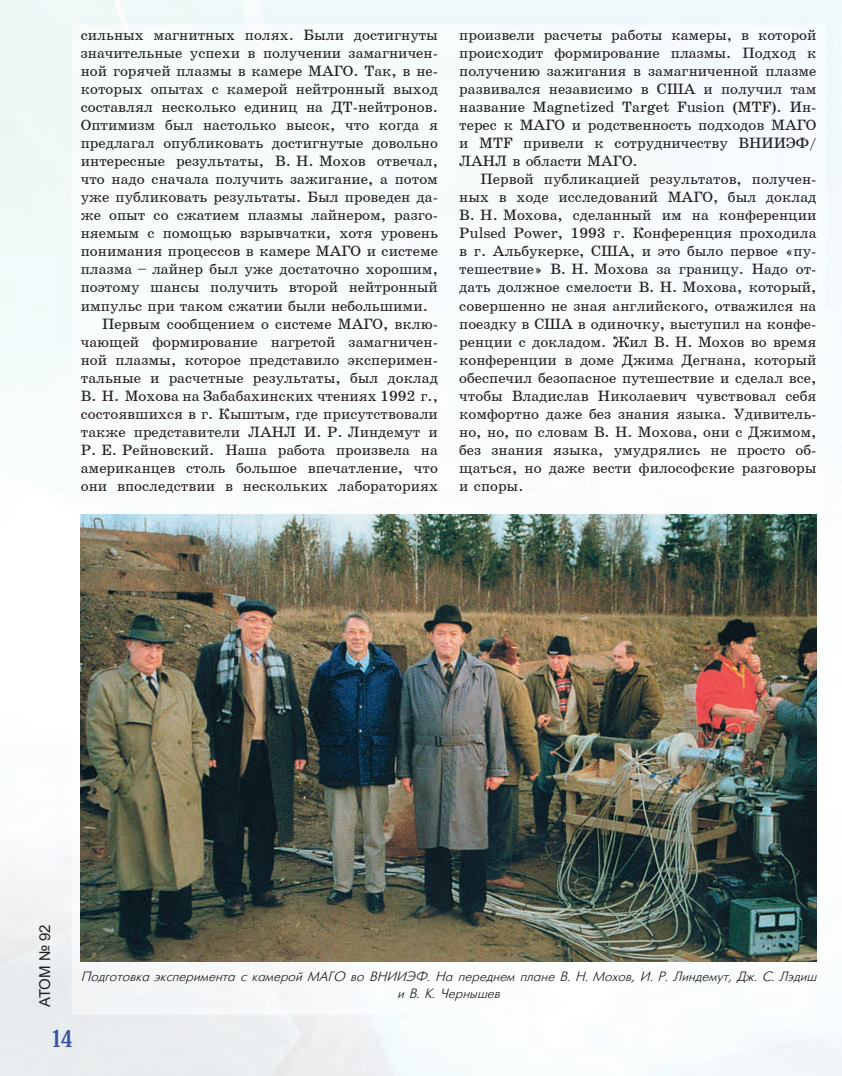
<style>
.page{position:relative;width:842px;height:1076px;background:#fff}
.page>*{position:absolute;margin:0;border:0;box-sizing:border-box;transform-origin:0 0}
.t1{font:24px "Bruskovaya Plain";color:#3a53a3}
.Основной_текст{font:15px/18px "School";color:#231f20;text-align:justify}
.t2{font:15px "Arial";letter-spacing:-.025em;color:#231f20}
.Podpis_pod_foto{font:italic 13.5px/16.2px "Futuris";color:#231f20;text-align:center}
</style>
<div class="page">
<img style="left:0;top:0;width:842px;height:1076px">
<img style="left:81px;top:515px;width:735px;height:446px">
<p class="Основной_текст" style="left:81px;top:26px;width:359px">сильных магнитных полях. Были достигнуты значительные успехи в получении замагничен&shy;ной горячей плазмы в камере МАГО. Так, в не&shy;которых опытах с камерой нейтронный выход составлял несколько единиц на ДТ-нейтронов.<br>Оптимизм был настолько высок, что когда я предлагал опубликовать достигнутые довольно интересные результаты, В. Н. Мохов отвечал, что надо сначала получить зажигание, а потом уже публиковать результаты. Был проведен да&shy;же опыт со сжатием плазмы лайнером, разго&shy;няемым с помощью взрывчатки, хотя уровень понимания процессов в камере МАГО и системе плазма – лайнер был уже достаточно хорошим, поэтому шансы получить второй нейтронный импульс при таком сжатии были небольшими.</p>
<p class="Основной_текст" style="left:81px;top:314px;width:359px;text-indent:21px">Первым сообщением о системе МАГО, вклю&shy;чающей формирование нагретой замагничен&shy;ной плазмы, которое представило эксперимен&shy;тальные и расчетные результаты, был доклад В. Н. Мохова на Забабахинских чтениях 1992 г., состоявшихся в г. Кыштым, где присутствовали также представители ЛАНЛ И. Р. Линдемут и Р. Е. Рейновский. Наша работа произвела на американцев столь большое впечатление, что они впоследствии в нескольких лабораториях</p>
<p class="Основной_текст" style="left:459px;top:26px;width:359px">произвели расчеты работы камеры, в которой происходит формирование плазмы. Подход к получению зажигания в замагниченной плазме развивался независимо в США и получил там название Magnetized Target Fusion (MTF). Ин&shy;терес к МАГО и родственность подходов МАГО и MTF привели к сотрудничеству ВНИИЭФ/ ЛАНЛ в области МАГО.</p>
<p class="Основной_текст" style="left:459px;top:170px;width:359px;text-indent:21px">Первой публикацией результатов, получен&shy;ных в ходе исследований МАГО, был доклад В. Н. Мохова, сделанный им на конференции Pulsed Power, 1993 г. Конференция проходила в г. Альбукерке, США, и это было первое «пу&shy;тешествие» В. Н. Мохова за границу. Надо от&shy;дать должное смелости В. Н. Мохова, который, совершенно не зная английского, отважился на поездку в США в одиночку, выступил на конфе&shy;ренции с докладом. Жил В. Н. Мохов во время конференции в доме Джима Дегнана, который обеспечил безопасное путешествие и сделал все, чтобы Владислав Николаевич чувствовал себя комфортно даже без знания языка. Удивитель&shy;но, но, по словам В. Н. Мохова, они с Джимом, без знания языка, умудрялись не просто об&shy;щаться, но даже вести философские разговоры и споры.</p>
<p class="t2" style="left:35px;top:1007px;width:84px;rotate:-90deg">АТОМ № 92</p>
<h1 class="t1" style="left:52px;top:1026px;width:21px">14</h1>
<p class="Podpis_pod_foto" style="left:81px;top:969px;width:737px">Подготовка эксперимента с камерой МАГО во ВНИИЭФ. На переднем плане В. Н. Мохов, И. Р. Линдемут, Дж. С. Лэдиш и В. К. Чернышев</p>
</div>
